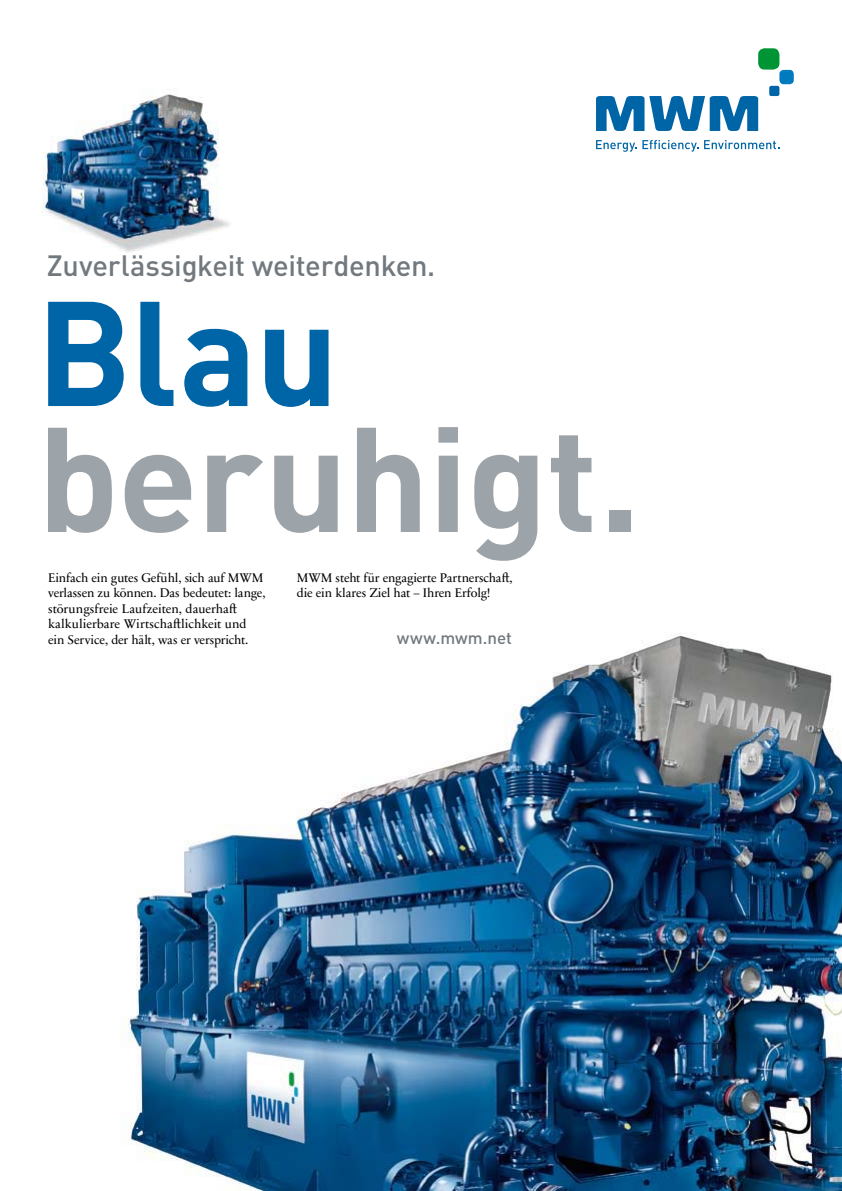
<style>
.page{position:relative;width:842px;height:1191px;background:#fff}
.page>*{position:absolute;margin:0;border:0;box-sizing:border-box;transform-origin:0 0}
.t1{font:700 146.4px "DIN Pro";letter-spacing:-.01em;color:#9da4a9}
.t2{font:700 146.4px "DIN Pro";color:#0065a6}
.t3{font:500 29px "DIN Pro";letter-spacing:-.01em;color:#72797e}
.t4{font:500 17px "DIN Pro";letter-spacing:.005em;color:#72797e}
.t5{font:12.7px/15.6px "Sabon Next LT Pro";letter-spacing:-.01em;color:#000}
</style>
<div class="page">
<svg style="left:596px;top:140px;width:183px;height:12px"></svg>
<svg style="left:596px;top:96px;width:162px;height:35px"></svg>
<div style="left:769px;top:86px;width:10px;height:10px;background:#0065a6;border-radius:2px"></div>
<div style="left:779px;top:70px;width:15px;height:14px;background:#007bc0;border-radius:4px"></div>
<div style="left:758px;top:48px;width:21px;height:22px;background:#009534;border-radius:6px"></div>
<img style="left:42px;top:94px;width:188px;height:158px">
<img style="left:126px;top:633px;width:716px;height:558px">
<h2 class="t3" style="left:47px;top:255px;width:390px">Zuverlässigkeit weiterdenken.</h2>
<h1 class="t2" style="left:36px;top:270px;width:305px">Blau</h1>
<h1 class="t1" style="left:37px;top:396px;width:605px">beruhigt.</h1>
<p class="t5" style="left:48px;top:570px;width:219px">Einfach ein gutes Gefühl, sich auf MWM verlassen zu können. Das bedeutet: lange, störungsfreie Laufzeiten, dauerhaft kalkulierbare Wirtschaftlichkeit und ein Service, der hält, was er verspricht.</p>
<p class="t5" style="left:297px;top:570px;width:217px">MWM steht für engagierte Partnerschaft, die ein klares Ziel hat – Ihren Erfolg!</p>
<h3 class="t4" style="left:397px;top:631px;width:117px">www.mwm.net</h3>
</div>
